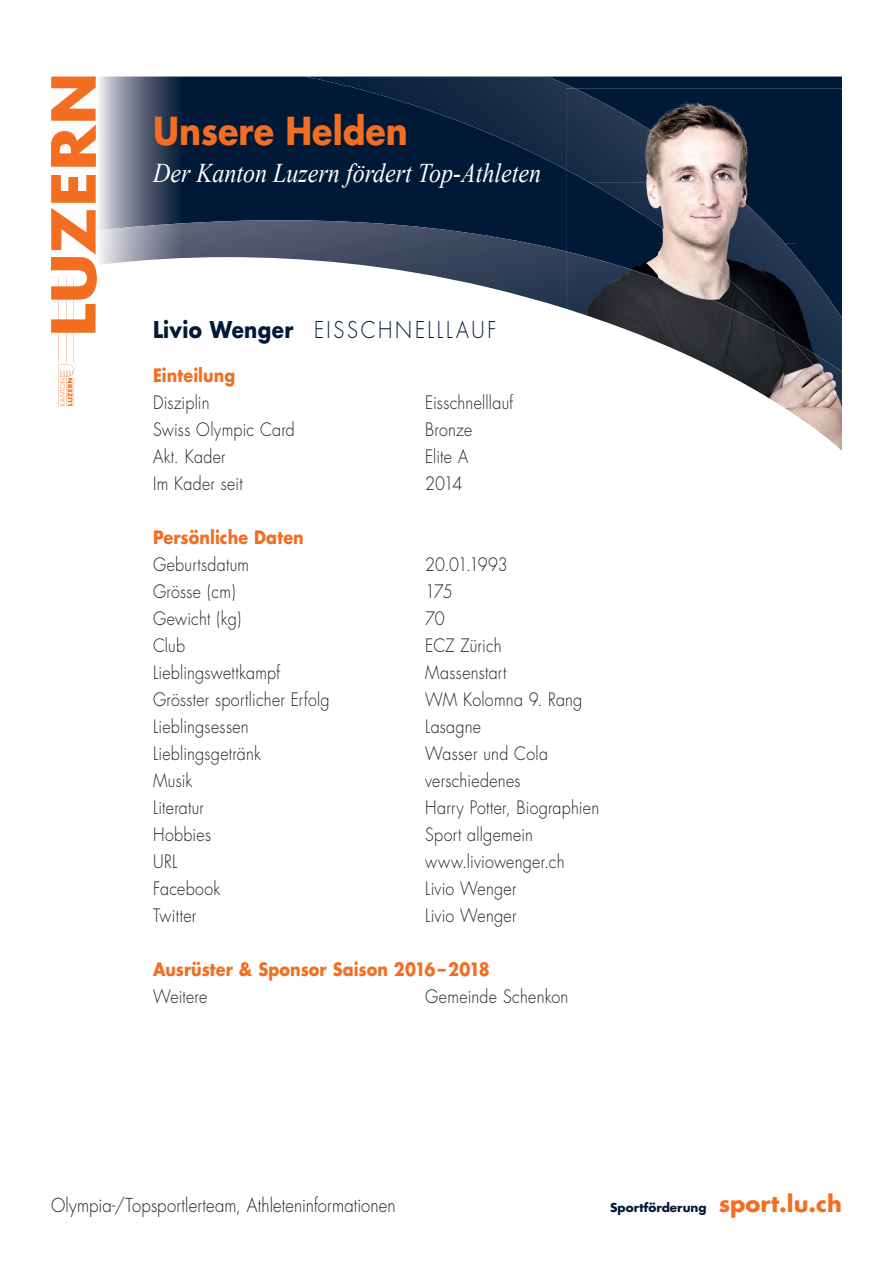
<style>
.page{position:relative;width:893px;height:1263px;background:#fff}
.page>*{position:absolute;margin:0;border:0;box-sizing:border-box;transform-origin:0 0}
.t1{font:700 37.5px "Futura";color:#f36e21;scale:.89 1}
.t2{font:italic 27px "Times New Roman";color:#fff;scale:.89 1}
.t3{font:300 22.5px "Futura";letter-spacing:.14em;color:#001937;scale:.89 1}
.t4{font:300 18.75px "Futura";letter-spacing:.01em;color:#231f20;scale:.89 1}
.t5{font:300 18px "Futura";letter-spacing:.015em;color:#231f20;scale:.89 1}
.t6{font:700 18px "Futura";letter-spacing:.005em;color:#f36e21;scale:.89 1}
.t7{font:700 12px "Futura";color:#001937}
.s1{font-weight:700}
.s2{font-size:22.5px;color:#f36e21}
</style>
<div class="page">
<svg style="left:99px;top:77px;width:743px;height:143px;background:#1b304b"></svg>
<img style="left:305px;top:77px;width:269px;height:93px">
<img style="left:704px;top:88px;width:138px;height:52px">
<div style="left:566px;top:183px;width:46px;height:68px;background:#001937"></div>
<img style="left:658px;top:140px;width:138px;height:111px">
<div style="left:796px;top:140px;width:46px;height:116px;background:#001937"></div>
<img style="left:612px;top:230px;width:46px;height:21px">
<img style="left:566px;top:88px;width:138px;height:95px">
<img style="left:704px;top:168px;width:46px;height:104px">
<img style="left:590px;top:183px;width:114px;height:47px">
<img style="left:750px;top:207px;width:46px;height:65px">
<img style="left:665px;top:230px;width:39px;height:21px">
<img style="left:796px;top:256px;width:46px;height:16px">
<svg style="left:704px;top:272px;width:138px;height:45px;background:#252d3a"></svg>
<img style="left:99px;top:220px;width:467px;height:89px">
<img style="left:566px;top:251px;width:138px;height:100px">
<img style="left:704px;top:296px;width:46px;height:91px">
<img style="left:750px;top:317px;width:92px;height:134px">
<img style="left:678px;top:351px;width:26px;height:12px">
<img style="left:791px;top:340px;width:51px;height:63px">
<svg style="left:51px;top:175px;width:46px;height:231px"></svg>
<svg style="left:51px;top:77px;width:45px;height:90px"></svg>
<h1 class="t1" style="left:153px;top:106px;width:288px">Unsere Helden</h1>
<h2 class="t2" style="left:153px;top:155px;width:438px">Der Kanton Luzern fördert Top-Athleten</h2>
<p class="t3" style="left:153px;top:316px;width:387px"><span class="s1">Livio Wenger</span> EISSCHNELLLAUF</p>
<p class="t6" style="left:153px;top:363px;width:94px">Einteilung</p>
<p class="t5" style="left:153px;top:392px;width:65px">Disziplin</p>
<p class="t5" style="left:425px;top:392px;width:101px">Eisschnelllauf</p>
<p class="t5" style="left:153px;top:419px;width:161px">Swiss Olympic Card</p>
<p class="t5" style="left:425px;top:419px;width:54px">Bronze</p>
<p class="t5" style="left:153px;top:446px;width:83px">Akt. Kader</p>
<p class="t5" style="left:425px;top:446px;width:50px">Elite A</p>
<p class="t5" style="left:153px;top:473px;width:102px">Im Kader seit</p>
<p class="t5" style="left:425px;top:473px;width:43px">2014</p>
<p class="t6" style="left:153px;top:525px;width:171px">Persönliche Daten</p>
<p class="t5" style="left:153px;top:554px;width:110px">Geburtsdatum</p>
<p class="t5" style="left:425px;top:554px;width:94px">20.01.1993</p>
<p class="t5" style="left:153px;top:581px;width:94px">Grösse (cm)</p>
<p class="t5" style="left:425px;top:581px;width:32px">175</p>
<p class="t5" style="left:153px;top:608px;width:101px">Gewicht (kg)</p>
<p class="t5" style="left:425px;top:608px;width:23px">70</p>
<p class="t5" style="left:153px;top:635px;width:37px">Club</p>
<p class="t5" style="left:425px;top:635px;width:87px">ECZ Zürich</p>
<p class="t5" style="left:153px;top:662px;width:144px">Lieblingswettkampf</p>
<p class="t5" style="left:425px;top:662px;width:93px">Massenstart</p>
<p class="t5" style="left:153px;top:689px;width:200px">Grösster sportlicher Erfolg</p>
<p class="t5" style="left:425px;top:689px;width:178px">WM Kolomna 9. Rang</p>
<p class="t5" style="left:153px;top:716px;width:109px">Lieblingsessen</p>
<p class="t5" style="left:425px;top:716px;width:64px">Lasagne</p>
<p class="t5" style="left:153px;top:743px;width:123px">Lieblingsgetränk</p>
<p class="t5" style="left:425px;top:743px;width:139px">Wasser und Cola</p>
<p class="t5" style="left:153px;top:770px;width:46px">Musik</p>
<p class="t5" style="left:425px;top:770px;width:109px">verschiedenes</p>
<p class="t5" style="left:153px;top:797px;width:59px">Literatur</p>
<p class="t5" style="left:425px;top:797px;width:197px">Harry Potter, Biographien</p>
<p class="t5" style="left:153px;top:824px;width:67px">Hobbies</p>
<p class="t5" style="left:425px;top:824px;width:123px">Sport allgemein</p>
<p class="t5" style="left:153px;top:851px;width:29px">URL</p>
<p class="t5" style="left:425px;top:851px;width:158px">www.liviowenger.ch</p>
<p class="t5" style="left:153px;top:878px;width:77px">Facebook</p>
<p class="t5" style="left:425px;top:878px;width:104px">Livio Wenger</p>
<p class="t5" style="left:153px;top:905px;width:50px">Twitter</p>
<p class="t5" style="left:425px;top:905px;width:104px">Livio Wenger</p>
<p class="t6" style="left:153px;top:957px;width:380px">Ausrüster &amp; Sponsor Saison 2016 – 2018</p>
<p class="t5" style="left:153px;top:986px;width:62px">Weitere</p>
<p class="t5" style="left:425px;top:986px;width:162px">Gemeinde Schenkon</p>
<p class="t4" style="left:51px;top:1194px;width:389px">Olympia-/Topsportlerteam, Athleteninformationen</p>
<p class="t7" style="left:610px;top:1199px;width:233px">Sportförderung <span class="s2">sport.lu.ch</span></p>
</div>
